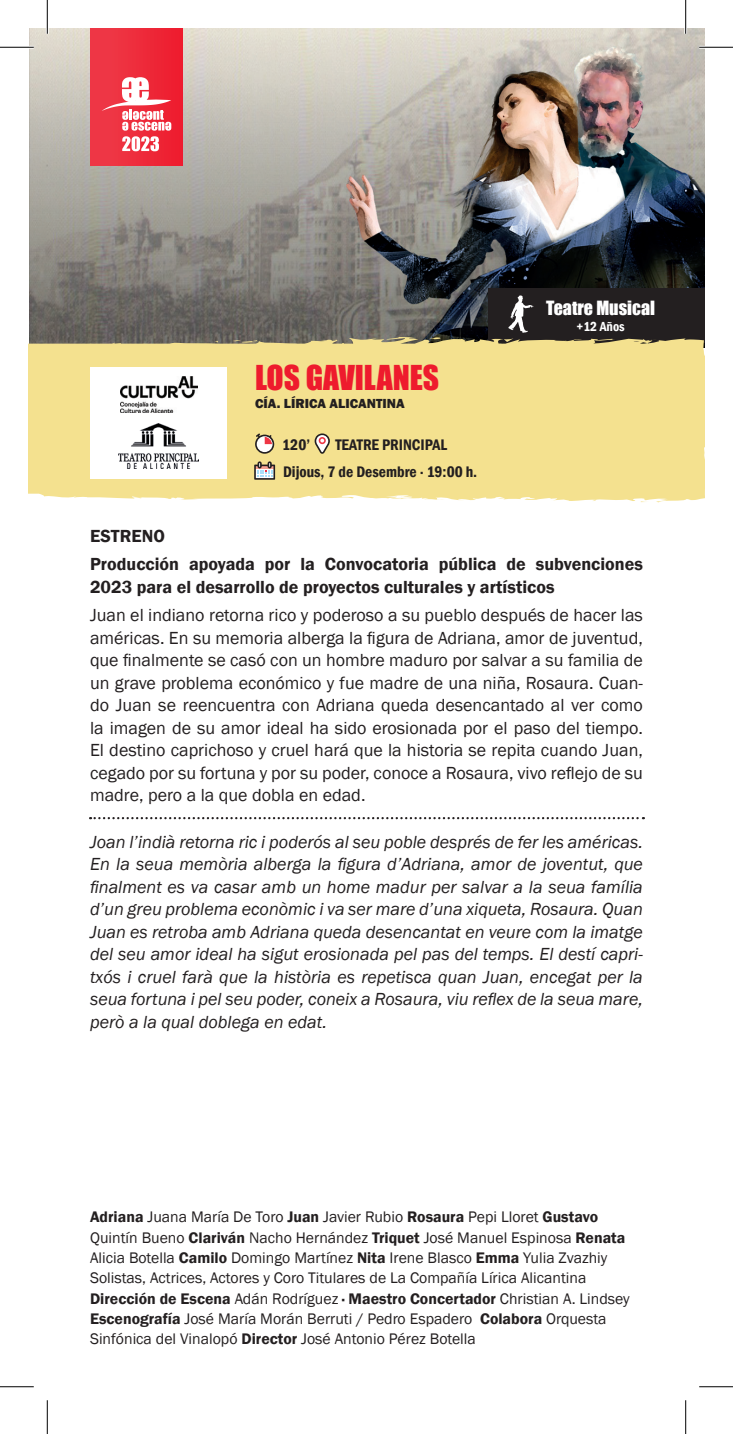
<style>
.page{position:relative;width:733px;height:1434px;background:#fff}
.page>*{position:absolute;margin:0;border:0;box-sizing:border-box;transform-origin:0 0}
.t1{font:31.5px "Impact";color:#ee1b2d}
.t2{font:italic 18px/22.5px "Franklin Gothic";color:#231f20;text-align:justify}
.t3{font:18px/22.5px "Franklin Gothic";color:#231f20;text-align:justify}
.t4{font:600 18px/28.3px "Franklin Gothic";color:#231f20}
.t5{font:18px "Impact";color:#fff}
.t6{font:15.75px/20.2px "Franklin Gothic";color:#231f20}
.t7{font:600 condensed 15.75px/27px "Franklin Gothic";color:#231f20}
.t8{font:800 13.5px "Franklin Gothic";color:#231f20}
.t9{font:600 condensed 13.5px "Franklin Gothic";color:#fff}
.s1{font-weight:600}
</style>
<div class="page">
<img style="left:29px;top:28px;width:675px;height:309px">
<div style="left:488px;top:289px;width:216px;height:54px;background:#231f20"></div>
<div style="left:28px;top:337px;width:676px;height:165px;background:#f4e18f"></div>
<svg style="left:650px;top:339px;width:6px;height:2px"></svg>
<svg style="left:229px;top:340px;width:17px;height:1px"></svg>
<svg style="left:427px;top:337px;width:15px;height:3px"></svg>
<svg style="left:639px;top:500px;width:9px;height:2px"></svg>
<svg style="left:255px;top:433px;width:19px;height:21px"></svg>
<svg style="left:254px;top:461px;width:21px;height:19px"></svg>
<svg style="left:314px;top:433px;width:16px;height:21px"></svg>
<svg style="left:90px;top:817px;width:553px;height:2px"></svg>
<div style="left:90px;top:28px;width:93px;height:138px;background:linear-gradient(to right,#ee3b49,#ee1c2e)"></div>
<svg style="left:101px;top:77px;width:70px;height:74px"></svg>
<svg style="left:503px;top:295px;width:30px;height:47px"></svg>
<div style="left:90px;top:367px;width:137px;height:111px;background:#fff"></div>
<img style="left:118px;top:423px;width:80px;height:45px">
<img style="left:120px;top:377px;width:77px;height:36px">
<hr style="left:0;top:46px;width:34px;height:3px;background:#fff">
<hr style="left:699px;top:46px;width:33px;height:3px;background:#fff">
<hr style="left:46px;top:0;width:3px;height:34px;background:#fff">
<hr style="left:684px;top:0;width:2px;height:34px;background:#fff">
<hr style="left:0;top:47px;width:34px;height:1px;background:#000">
<hr style="left:699px;top:47px;width:33px;height:1px;background:#000">
<hr style="left:0;top:1386px;width:34px;height:1px;background:#000">
<hr style="left:699px;top:1386px;width:33px;height:1px;background:#000">
<hr style="left:47px;top:0;width:1px;height:34px;background:#000">
<hr style="left:47px;top:1400px;width:1px;height:34px;background:#000">
<hr style="left:685px;top:0;width:1px;height:34px;background:#000">
<hr style="left:685px;top:1400px;width:1px;height:34px;background:#000">
<h1 class="t1" style="left:255px;top:353px;width:186px">LOS GAVILANES</h1>
<p class="t8" style="left:255px;top:395px;width:151px">CÍA. LÍRICA ALICANTINA</p>
<p class="t7" style="left:282px;top:431px;width:29px">120’</p>
<p class="t7" style="left:283px;top:431px;width:196px;text-indent:52px">TEATRE PRINCIPAL<br>Dijous, 7 de Desembre · 19:00 h.</p>
<p class="t5" style="left:546px;top:294px;width:110px">Teatre Musical</p>
<p class="t9" style="left:576px;top:317px;width:50px">+12 Años</p>
<p class="t4" style="left:90px;top:522px;width:554px">ESTRENO<br>Producción apoyada por la Convocatoria pública de subvenciones</p>
<p class="t4" style="left:90px;top:573px;width:466px">2023 para el desarrollo de proyectos culturales y artísticos</p>
<p class="t3" style="left:90px;top:604px;width:554px">Juan el indiano retorna rico y poderoso a su pueblo después de hacer las américas. En su memoria alberga la figura de Adriana, amor de juventud, que finalmente se casó con un hombre maduro por salvar a su familia de un grave problema económico y fue madre de una niña, Rosaura. Cuan&shy;do Juan se reencuentra con Adriana queda desencantado al ver como la imagen de su amor ideal ha sido erosionada por el paso del tiempo.<br>El destino caprichoso y cruel hará que la historia se repita cuando Juan, cegado por su fortuna y por su poder, conoce a Rosaura, vivo reflejo de su madre, pero a la que dobla en edad.</p>
<p class="t2" style="left:90px;top:831px;width:554px">Joan l’indià retorna ric i poderós al seu poble després de fer les américas.<br>En la seua memòria alberga la figura d’Adriana, amor de joventut, que finalment es va casar amb un home madur per salvar a la seua família d’un greu problema econòmic i va ser mare d’una xiqueta, Rosaura. Quan Juan es retroba amb Adriana queda desencantat en veure com la imatge del seu amor ideal ha sigut erosionada pel pas del temps. El destí capri&shy;txós i cruel farà que la història es repetisca quan Juan, encegat per la seua fortuna i pel seu poder, coneix a Rosaura, viu reflex de la seua mare, però a la qual doblega en edat.</p>
<p class="t6" style="left:90px;top:1207px;width:541px"><span class="s1">Adriana</span> Juana María De Toro <span class="s1">Juan</span> Javier Rubio <span class="s1">Rosaura</span> Pepi Lloret <span class="s1">Gustavo </span>Quintín Bueno <span class="s1">Clariván</span> Nacho Hernández <span class="s1">Triquet</span> José Manuel Espinosa <span class="s1">Renata </span>Alicia Botella <span class="s1">Camilo</span> Domingo Martínez <span class="s1">Nita</span> Irene Blasco <span class="s1">Emma</span> Yulia Zvazhiy Solistas, Actrices, Actores y Coro Titulares de La Compañía Lírica Alicantina <span class="s1">Dirección de Escena</span> Adán Rodríguez <span class="s1">· Maestro Concertador</span> Christian A. Lindsey <span class="s1">Escenografía</span> José María Morán Berruti / Pedro Espadero <span class="s1">Colabora</span> Orquesta Sinfónica del Vinalopó <span class="s1">Director</span> José Antonio Pérez Botella</p>
</div>
